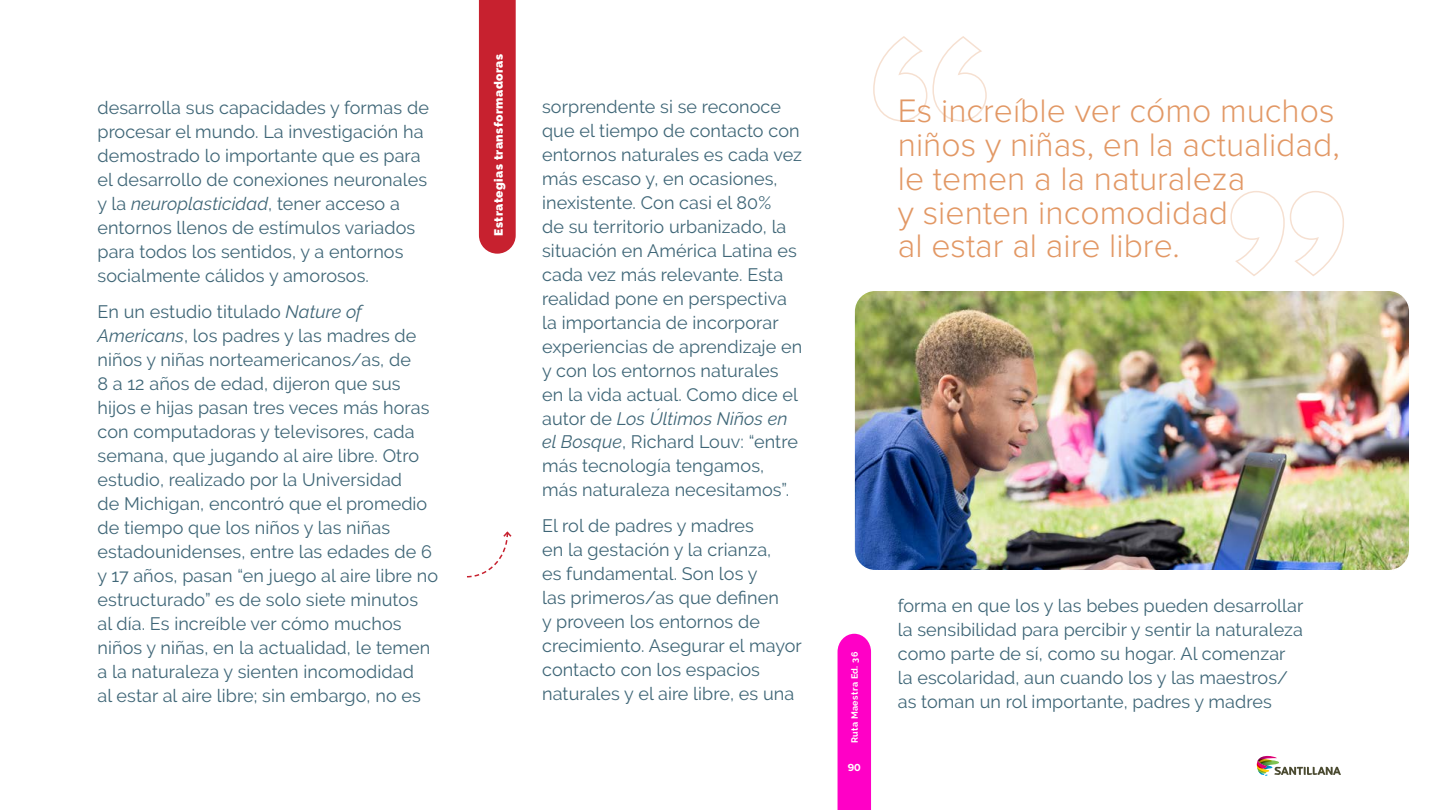
<style>
.page{position:relative;width:1440px;height:810px;background:#fff}
.page>*{position:absolute;margin:0;border:0;box-sizing:border-box;transform-origin:0 0}
.t1{font:300 33.75px/33.8px "Proxima Nova";color:#e29865}
.t2{font:18px/24px "Raleway";letter-spacing:.005em;color:#3f6677}
.t3{font:900 12px "Raleway";letter-spacing:.04em;color:#fff}
.t4{font:700 10.65px "Proxima Nova";color:#fff}
.t5{font:700 9px "Raleway";letter-spacing:.04em;color:#fff}
.s1{font-style:italic}
</style>
<div class="page">
<svg style="left:873px;top:36px;width:114px;height:86px"></svg>
<svg style="left:1230px;top:191px;width:114px;height:85px"></svg>
<img style="left:856px;top:293px;width:552px;height:276px">
<div style="left:853px;top:290px;width:558px;height:282px;border:2px solid #fff;border-radius:21px"></div>
<svg style="left:467px;top:531px;width:45px;height:47px"></svg>
<div style="left:838px;top:634px;width:33px;height:176px;background:#ff00c6"></div>
<svg style="left:1256px;top:755px;width:85px;height:21px"></svg>
<div style="left:479px;top:0;width:37px;height:254px;background:#c7212f"></div>
<p class="t2" style="left:98px;top:96px;width:333px">desarrolla sus capacidades y formas de procesar el mundo. La investigación ha demostrado lo importante que es para el desarrollo de conexiones neuronales y la <span class="s1">neuroplasticidad</span>, tener acceso a entornos llenos de estímulos variados para todos los sentidos, y a entornos socialmente cálidos y amorosos.</p>
<p class="t2" style="left:98px;top:300px;width:342px">En un estudio titulado <span class="s1">Nature of Americans</span>, los padres y las madres de niños y niñas norteamericanos/as, de<br>8 a 12 años de edad, dijeron que sus hijos e hijas pasan tres veces más horas con computadoras y televisores, cada semana, que jugando al aire libre. Otro estudio, realizado por la Universidad<br>de Michigan, encontró que el promedio de tiempo que los niños y las niñas estadounidenses, entre las edades de 6 y 17 años, pasan “en juego al aire libre no estructurado” es de solo siete minutos<br>al día. Es increíble ver cómo muchos niños y niñas, en la actualidad, le temen a la naturaleza y sienten incomodidad<br>al estar al aire libre; sin embargo, no es</p>
<p class="t3" style="left:492px;top:236px;width:183px;rotate:-90deg">Estrategias transformadoras</p>
<p class="t2" style="left:542px;top:94px;width:262px">sorprendente si se reconoce que el tiempo de contacto con entornos naturales es cada vez más escaso y, en ocasiones, inexistente. Con casi el 80%<br>de su territorio urbanizado, la situación en América Latina es cada vez más relevante. Esta realidad pone en perspectiva la importancia de incorporar experiencias de aprendizaje en y con los entornos naturales en la vida actual. Como dice el autor de <span class="s1">Los Últimos Niños en el Bosque</span>, Richard Louv: “entre más tecnología tengamos, más naturaleza necesitamos”.</p>
<p class="t2" style="left:542px;top:514px;width:261px">El rol de padres y madres<br>en la gestación y la crianza,<br>es fundamental. Son los y<br>las primeros/as que definen<br>y proveen los entornos de crecimiento. Asegurar el mayor contacto con los espacios naturales y el aire libre, es una</p>
<h1 class="t1" style="left:898px;top:93px;width:443px">Es increíble ver cómo muchos niños y niñas, en la actualidad, le temen a la naturaleza<br>y sienten incomodidad<br>al estar al aire libre.</h1>
<p class="t5" style="left:850px;top:743px;width:93px;rotate:-90deg">Ruta Maestra Ed. 36</p>
<p class="t4" style="left:848px;top:759px;width:15px">90</p>
<p class="t2" style="left:898px;top:594px;width:407px">forma en que los y las bebes pueden desarrollar la sensibilidad para percibir y sentir la naturaleza como parte de sí, como su hogar. Al comenzar la escolaridad, aun cuando los y las maestros/ as toman un rol importante, padres y madres</p>
</div>
